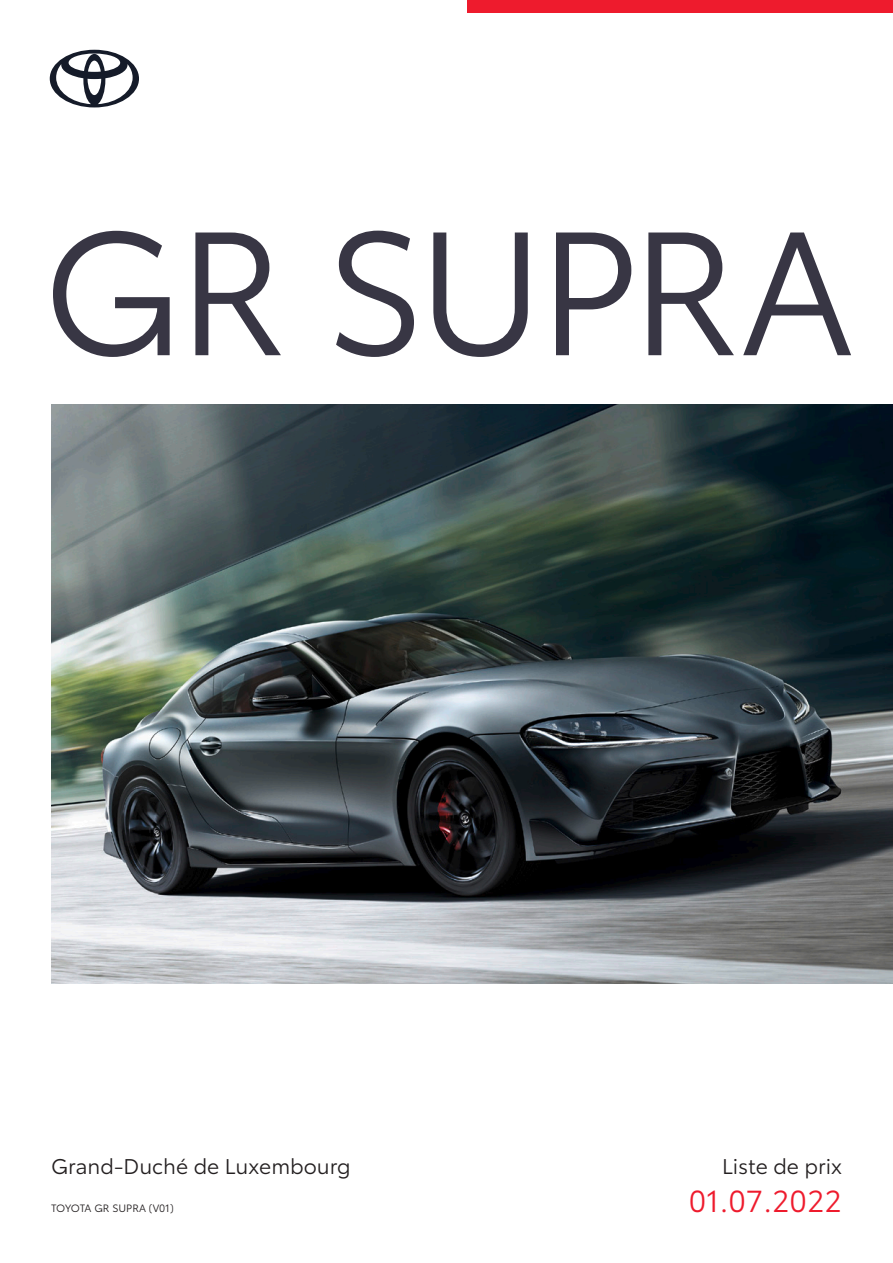
<style>
.page{position:relative;width:893px;height:1263px;background:#fff}
.page>*{position:absolute;margin:0;border:0;box-sizing:border-box;transform-origin:0 0}
.t1{font:172.8px "Toyota Type";letter-spacing:-.035em;color:#383644}
.t2{font:30px "Toyota Type";color:#ee1b2d}
.t3{font:21px "Toyota Type";color:#231f20}
.t4{font:10.5px "Toyota Type";color:#231f20}
</style>
<div class="page">
<svg style="left:50px;top:50px;width:89px;height:57px"></svg>
<div style="left:468px;top:0;width:425px;height:13px;background:#ee1b2d"></div>
<img style="left:51px;top:405px;width:842px;height:578px">
<h1 class="t1" style="left:42px;top:166px;width:815px">GR SUPRA</h1>
<p class="t3" style="left:51px;top:1151px;width:301px">Grand-Duché de Luxembourg</p>
<p class="t3" style="left:722px;top:1151px;width:121px">Liste de prix</p>
<h2 class="t2" style="left:689px;top:1179px;width:155px">01.07.2022</h2>
<p class="t4" style="left:51px;top:1200px;width:124px">TOYOTA GR SUPRA (V01)</p>
</div>
